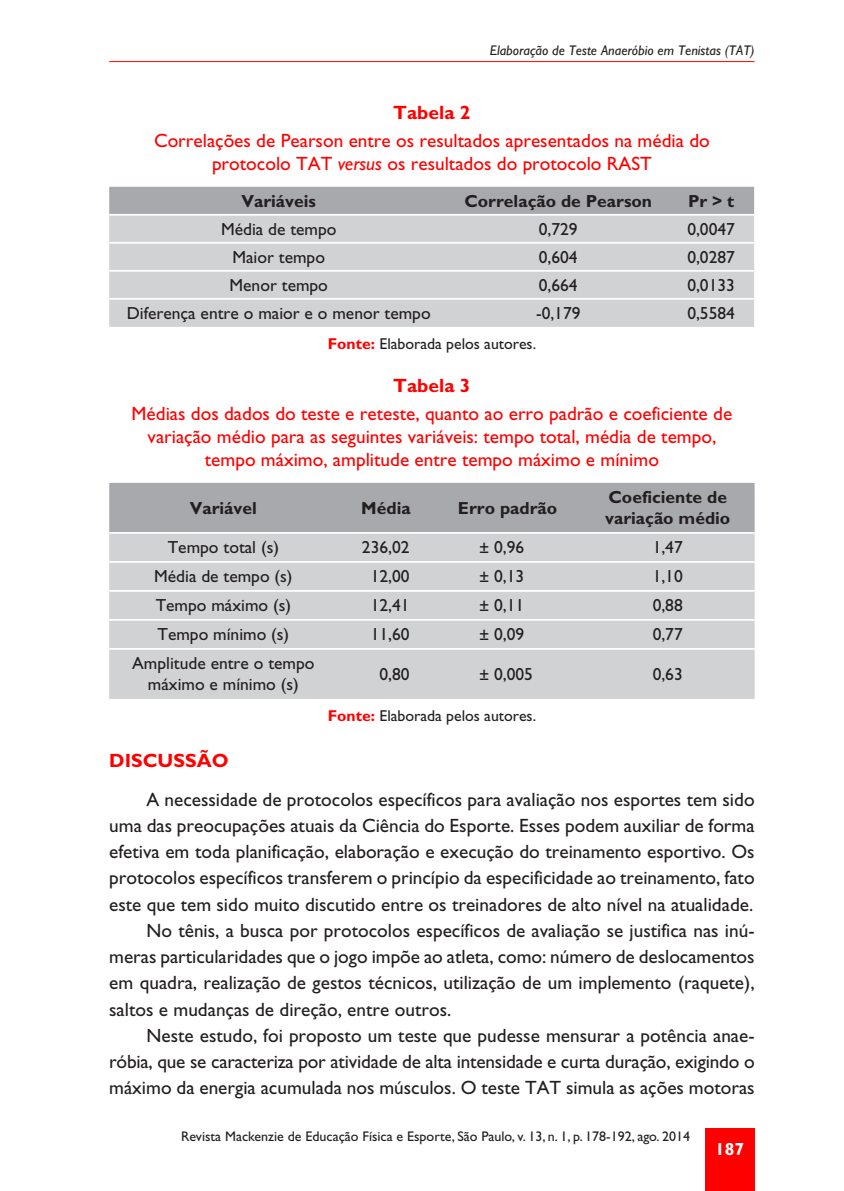
<style>
.page{position:relative;width:844px;height:1191px;background:#fff}
.page>*{position:absolute;margin:0;border:0;box-sizing:border-box;transform-origin:0 0}
.t1{font:19.25px "Gill Sans";color:#231f20}
.t2{font:19.25px/23.1px "Gill Sans";color:#f00;text-align:center}
.t3{font:700 19.25px "Gill Sans";color:#f00}
.t4{font:17.5px/21px "Gill Sans";color:#231f20;text-align:center}
.t5{font:700 17.5px/21px "Gill Sans";color:#231f20}
.t6{font:700 17.5px "Gill Sans";color:#fff}
.t7{font:15.75px "Gill Sans";color:#231f20}
.t8{font:14px "Gill Sans";color:#231f20}
.t9{font:italic 14px "Gill Sans";color:#231f20}
.s1{font-style:italic}
.s2{font-weight:700;color:#f00}
</style>
<div class="page">
<div style="left:704px;top:1129px;width:50px;height:62px;background:#f00"></div>
<hr style="left:109px;top:61px;width:645px;height:1px;background:#f00">
<div style="left:109px;top:187px;width:645px;height:27px;background:#a8a9ad"></div>
<div style="left:109px;top:216px;width:645px;height:111px;background:#d1d2d4"></div>
<hr style="left:109px;top:242px;width:645px;height:2px;background:#fff">
<hr style="left:109px;top:270px;width:645px;height:2px;background:#fff">
<hr style="left:109px;top:298px;width:645px;height:2px;background:#fff">
<div style="left:109px;top:483px;width:645px;height:49px;background:#a8a9ad"></div>
<div style="left:109px;top:534px;width:645px;height:165px;background:#d1d2d4"></div>
<hr style="left:109px;top:561px;width:645px;height:2px;background:#fff">
<hr style="left:109px;top:590px;width:645px;height:2px;background:#fff">
<hr style="left:109px;top:619px;width:645px;height:2px;background:#fff">
<hr style="left:109px;top:648px;width:645px;height:2px;background:#fff">
<p class="t9" style="left:490px;top:46px;width:266px">Elaboração de Teste Anaeróbio em Tenistas (TAT)</p>
<p class="t3" style="left:393px;top:105px;width:79px">Tabela 2</p>
<p class="t2" style="left:154px;top:131px;width:557px">Correlações de Pearson entre os resultados apresentados na média do protocolo TAT <span class="s1">versus</span> os resultados do protocolo RAST</p>
<p class="t5" style="left:241px;top:193px;width:76px">Variáveis</p>
<p class="t5" style="left:464px;top:193px;width:189px">Correlação de Pearson</p>
<p class="t5" style="left:687px;top:193px;width:48px">Pr &gt; t</p>
<p class="t4" style="left:221px;top:221px;width:117px">Média de tempo</p>
<p class="t4" style="left:538px;top:221px;width:40px">0,729</p>
<p class="t4" style="left:687px;top:221px;width:49px">0,0047</p>
<p class="t4" style="left:232px;top:249px;width:94px">Maior tempo</p>
<p class="t4" style="left:538px;top:249px;width:40px">0,604</p>
<p class="t4" style="left:687px;top:249px;width:49px">0,0287</p>
<p class="t4" style="left:229px;top:277px;width:100px">Menor tempo</p>
<p class="t4" style="left:538px;top:277px;width:40px">0,664</p>
<p class="t4" style="left:687px;top:277px;width:49px">0,0133</p>
<p class="t4" style="left:127px;top:305px;width:305px">Diferença entre o maior e o menor tempo</p>
<p class="t4" style="left:536px;top:305px;width:46px">-0,179</p>
<p class="t4" style="left:687px;top:305px;width:49px">0,5584</p>
<p class="t7" style="left:327px;top:338px;width:210px"><span class="s2">Fonte:</span> Elaborada pelos autores.</p>
<p class="t3" style="left:393px;top:378px;width:79px">Tabela 3</p>
<p class="t2" style="left:131px;top:404px;width:602px">Médias dos dados do teste e reteste, quanto ao erro padrão e coeficiente de variação médio para as seguintes variáveis: tempo total, média de tempo, tempo máximo, amplitude entre tempo máximo e mínimo</p>
<p class="t5" style="left:190px;top:499px;width:69px">Variável</p>
<p class="t5" style="left:361px;top:499px;width:51px">Média</p>
<p class="t5" style="left:458px;top:499px;width:101px">Erro padrão</p>
<p class="t5" style="left:605px;top:489px;width:127px">Coeficiente de variação médio</p>
<p class="t4" style="left:168px;top:539px;width:113px">Tempo total (s)</p>
<p class="t4" style="left:362px;top:539px;width:49px">236,02</p>
<p class="t4" style="left:479px;top:539px;width:47px">± 0,96</p>
<p class="t4" style="left:652px;top:539px;width:32px">1,47</p>
<p class="t4" style="left:154px;top:568px;width:140px">Média de tempo (s)</p>
<p class="t4" style="left:370px;top:568px;width:40px">12,00</p>
<p class="t4" style="left:479px;top:568px;width:47px">± 0,13</p>
<p class="t4" style="left:652px;top:568px;width:32px">1,10</p>
<p class="t4" style="left:156px;top:597px;width:137px">Tempo máximo (s)</p>
<p class="t4" style="left:370px;top:597px;width:40px">12,41</p>
<p class="t4" style="left:479px;top:597px;width:47px">± 0,11</p>
<p class="t4" style="left:652px;top:597px;width:32px">0,88</p>
<p class="t4" style="left:157px;top:626px;width:133px">Tempo mínimo (s)</p>
<p class="t4" style="left:370px;top:626px;width:40px">11,60</p>
<p class="t4" style="left:479px;top:626px;width:47px">± 0,09</p>
<p class="t4" style="left:652px;top:626px;width:32px">0,77</p>
<p class="t4" style="left:132px;top:655px;width:184px">Amplitude entre o tempo máximo e mínimo (s)</p>
<p class="t4" style="left:379px;top:665px;width:32px">0,80</p>
<p class="t4" style="left:479px;top:665px;width:55px">± 0,005</p>
<p class="t4" style="left:652px;top:665px;width:32px">0,63</p>
<p class="t7" style="left:327px;top:710px;width:210px"><span class="s2">Fonte:</span> Elaborada pelos autores.</p>
<p class="t3" style="left:109px;top:753px;width:121px">DISCUSSÃO</p>
<p class="t1" style="left:146px;top:792px;width:609px">A necessidade de protocolos específicos para avaliação nos esportes tem sido</p>
<p class="t1" style="left:109px;top:818px;width:646px">uma das preocupações atuais da Ciência do Esporte. Esses podem auxiliar de forma</p>
<p class="t1" style="left:109px;top:845px;width:646px">efetiva em toda planificação, elaboração e execução do treinamento esportivo. Os</p>
<p class="t1" style="left:109px;top:871px;width:646px">protocolos específicos transferem o princípio da especificidade ao treinamento, fato</p>
<p class="t1" style="left:109px;top:897px;width:645px">este que tem sido muito discutido entre os treinadores de alto nível na atualidade.</p>
<p class="t1" style="left:146px;top:923px;width:609px">No tênis, a busca por protocolos específicos de avaliação se justifica nas inú-</p>
<p class="t1" style="left:109px;top:950px;width:646px">meras particularidades que o jogo impõe ao atleta, como: número de deslocamentos</p>
<p class="t1" style="left:109px;top:976px;width:646px">em quadra, realização de gestos técnicos, utilização de um implemento (raquete),</p>
<p class="t1" style="left:109px;top:1002px;width:343px">saltos e mudanças de direção, entre outros.</p>
<p class="t1" style="left:146px;top:1028px;width:609px">Neste estudo, foi proposto um teste que pudesse mensurar a potência anae-</p>
<p class="t1" style="left:109px;top:1055px;width:646px">róbia, que se caracteriza por atividade de alta intensidade e curta duração, exigindo o</p>
<p class="t1" style="left:109px;top:1081px;width:646px">máximo da energia acumulada nos músculos. O teste TAT simula as ações motoras</p>
<p class="t8" style="left:181px;top:1131px;width:510px">Revista Mackenzie de Educação Física e Esporte, São Paulo, v. 13, n. 1, p. 178-192, ago. 2014</p>
<p class="t6" style="left:715px;top:1143px;width:30px">187</p>
</div>
